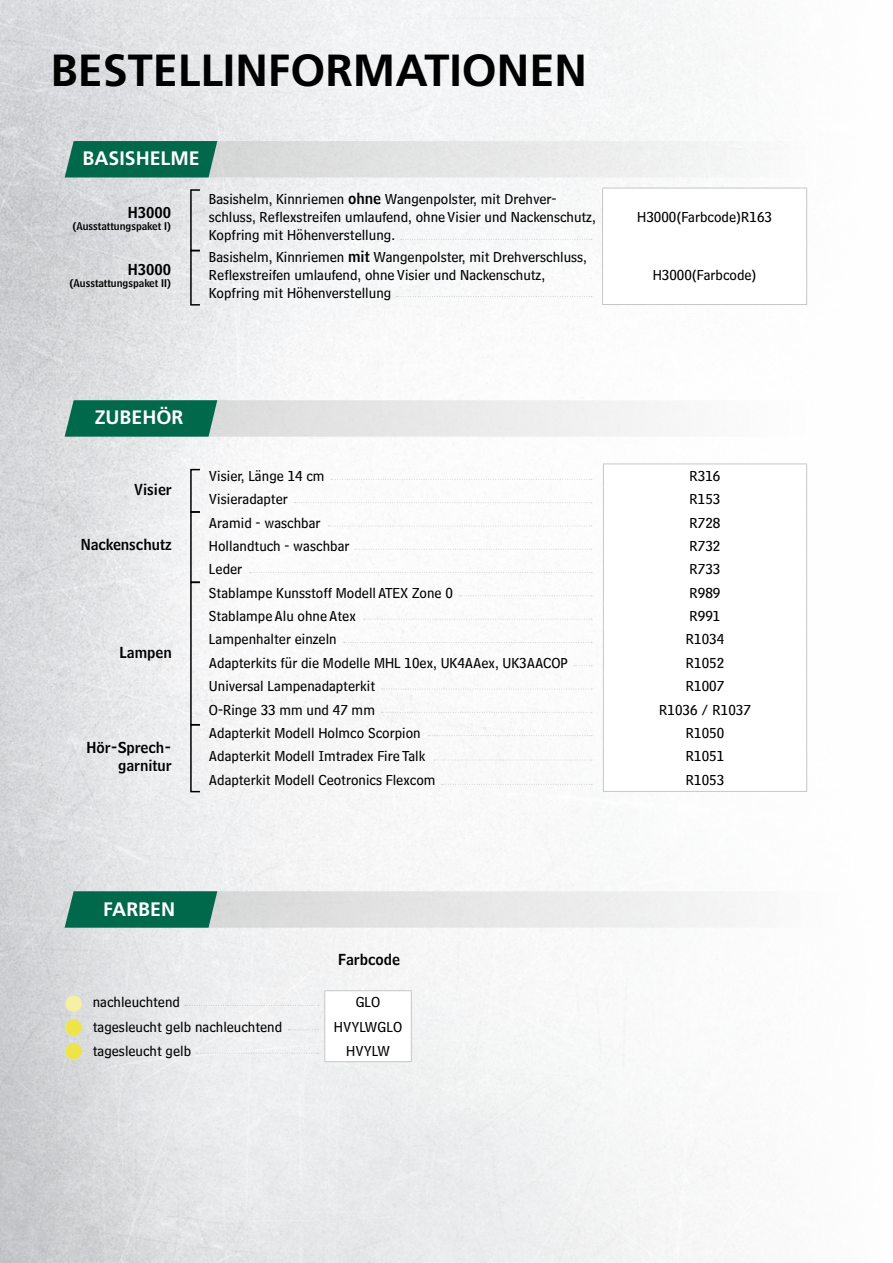
<style>
.page{position:relative;width:893px;height:1263px;background:#fff}
.page>*{position:absolute;margin:0;border:0;box-sizing:border-box;transform-origin:0 0}
.t1{font:700 45px "Frutiger";color:#000}
.t2{font:700 19.5px "Frutiger";color:#fff}
.t3{font:15px/18px "Bell Centennial Std Sub Capt";color:#000}
.t4{font:15px/18px "Bell Centennial Std Name Num";color:#000;text-align:right}
.t5{font:10.5px "Bell Centennial Std Name Num";color:#000}
.s1{font-family:"Bell Centennial Std Name Num"}
</style>
<div class="page">
<img style="left:0;top:0;width:808px;height:1263px">
<svg style="left:604px;top:465px;width:202px;height:326px"></svg>
<svg style="left:603px;top:465px;width:1px;height:326px"></svg>
<svg style="left:806px;top:465px;width:1px;height:326px"></svg>
<hr style="left:603px;top:791px;width:204px;height:1px;background:#c6c6c6">
<hr style="left:603px;top:464px;width:204px;height:1px;background:#c6c6c6">
<div style="left:65px;top:995px;width:17px;height:17px;background:#f5f0a4;border-radius:50%"></div>
<div style="left:65px;top:994px;width:18px;height:19px;border:1px solid #dbdbdb;border-radius:50%"></div>
<div style="left:65px;top:1019px;width:17px;height:17px;background:#ede449;border-radius:50%"></div>
<div style="left:65px;top:1018px;width:18px;height:18px;border:1px solid #dbdbdb;border-radius:50%"></div>
<div style="left:65px;top:1042px;width:17px;height:18px;background:#ede449;border-radius:50%"></div>
<div style="left:65px;top:1042px;width:18px;height:18px;border:1px solid #dbdbdb;border-radius:50%"></div>
<svg style="left:65px;top:141px;width:741px;height:36px"></svg>
<svg style="left:65px;top:400px;width:741px;height:37px"></svg>
<div style="left:190px;top:469px;width:11px;height:44px;border:2px solid #000"></div>
<div style="left:190px;top:511px;width:11px;height:72px;border:2px solid #000"></div>
<div style="left:190px;top:582px;width:11px;height:143px;border:2px solid #000"></div>
<div style="left:190px;top:724px;width:11px;height:68px;border:2px solid #000"></div>
<svg style="left:603px;top:189px;width:203px;height:115px"></svg>
<hr style="left:602px;top:188px;width:1px;height:58px;background:#c6c6c6">
<hr style="left:806px;top:188px;width:1px;height:58px;background:#c6c6c6">
<hr style="left:602px;top:246px;width:1px;height:58px;background:#c6c6c6">
<hr style="left:806px;top:246px;width:1px;height:58px;background:#c6c6c6">
<hr style="left:602px;top:304px;width:205px;height:1px;background:#c6c6c6">
<hr style="left:602px;top:188px;width:205px;height:1px;background:#c6c6c6">
<div style="left:190px;top:189px;width:11px;height:62px;border:2px solid #000"></div>
<div style="left:190px;top:250px;width:11px;height:56px;border:2px solid #000"></div>
<svg style="left:401px;top:239px;width:191px;height:1px"></svg>
<svg style="left:396px;top:296px;width:196px;height:1px"></svg>
<svg style="left:331px;top:479px;width:261px;height:1px"></svg>
<svg style="left:295px;top:502px;width:297px;height:1px"></svg>
<svg style="left:328px;top:525px;width:264px;height:1px"></svg>
<svg style="left:355px;top:549px;width:237px;height:1px"></svg>
<svg style="left:250px;top:572px;width:342px;height:1px"></svg>
<svg style="left:459px;top:595px;width:133px;height:1px"></svg>
<svg style="left:363px;top:618px;width:229px;height:2px"></svg>
<svg style="left:344px;top:642px;width:248px;height:1px"></svg>
<svg style="left:574px;top:665px;width:18px;height:1px"></svg>
<svg style="left:382px;top:688px;width:210px;height:2px"></svg>
<svg style="left:381px;top:712px;width:211px;height:1px"></svg>
<svg style="left:428px;top:735px;width:164px;height:1px"></svg>
<svg style="left:434px;top:759px;width:158px;height:1px"></svg>
<svg style="left:441px;top:784px;width:151px;height:1px"></svg>
<hr style="left:324px;top:990px;width:88px;height:1px;background:#c6c6c6">
<svg style="left:185px;top:991px;width:227px;height:71px"></svg>
<svg style="left:65px;top:891px;width:743px;height:37px"></svg>
<h1 class="t1" style="left:50px;top:44px;width:538px">BESTELLINFORMATIONEN</h1>
<h2 class="t2" style="left:83px;top:147px;width:119px">BASISHELME</h2>
<p class="t4" style="left:128px;top:203px;width:45px">H3000</p>
<p class="t5" style="left:72px;top:220px;width:100px">(Ausstattungspaket I)</p>
<p class="t4" style="left:128px;top:260px;width:45px">H3000</p>
<p class="t5" style="left:70px;top:277px;width:103px">(Ausstattungspaket II)</p>
<p class="t3" style="left:209px;top:190px;width:388px">Basishelm, Kinnriemen <span class="s1">ohne</span> Wangenpolster, mit Drehver&shy;schluss, Reflexstreifen umlaufend, ohne Visier und Nackenschutz,<br>Kopfring mit Höhenverstellung.</p>
<p class="t3" style="left:209px;top:248px;width:380px">Basishelm, Kinnriemen <span class="s1">mit</span> Wangenpolster, mit Drehverschluss,<br>Reflexstreifen umlaufend, ohne Visier und Nackenschutz,<br>Kopfring mit Höhenverstellung</p>
<p class="t3" style="left:637px;top:208px;width:136px">H3000(Farbcode)R163</p>
<p class="t3" style="left:653px;top:266px;width:105px">H3000(Farbcode)</p>
<h2 class="t2" style="left:95px;top:406px;width:90px">ZUBEHÖR</h2>
<p class="t4" style="left:134px;top:480px;width:39px">Visier</p>
<p class="t4" style="left:81px;top:536px;width:93px">Nackenschutz</p>
<p class="t4" style="left:119px;top:643px;width:54px">Lampen</p>
<p class="t4" style="left:86px;top:739px;width:87px">Hör-Sprech&shy;garnitur</p>
<p class="t3" style="left:209px;top:467px;width:117px">Visier, Länge 14 cm</p>
<p class="t3" style="left:690px;top:467px;width:32px">R316</p>
<p class="t3" style="left:209px;top:490px;width:80px">Visieradapter</p>
<p class="t3" style="left:690px;top:490px;width:32px">R153</p>
<p class="t3" style="left:209px;top:513px;width:113px">Aramid - waschbar</p>
<p class="t3" style="left:690px;top:513px;width:32px">R728</p>
<p class="t3" style="left:209px;top:537px;width:142px">Hollandtuch - waschbar</p>
<p class="t3" style="left:690px;top:537px;width:32px">R732</p>
<p class="t3" style="left:209px;top:560px;width:35px">Leder</p>
<p class="t3" style="left:690px;top:560px;width:32px">R733</p>
<p class="t3" style="left:209px;top:583px;width:245px">Stablampe Kunsstoff Modell ATEX Zone 0</p>
<p class="t3" style="left:690px;top:583px;width:32px">R989</p>
<p class="t3" style="left:209px;top:607px;width:148px">Stablampe Alu ohne Atex</p>
<p class="t3" style="left:690px;top:607px;width:32px">R991</p>
<p class="t3" style="left:209px;top:630px;width:129px">Lampenhalter einzeln</p>
<p class="t3" style="left:686px;top:630px;width:40px">R1034</p>
<p class="t3" style="left:209px;top:654px;width:361px">Adapterkits für die Modelle MHL 10ex, UK4AAex, UK3AACOP</p>
<p class="t3" style="left:686px;top:654px;width:40px">R1052</p>
<p class="t3" style="left:209px;top:677px;width:168px">Universal Lampenadapterkit</p>
<p class="t3" style="left:686px;top:677px;width:40px">R1007</p>
<p class="t3" style="left:209px;top:700px;width:168px">O-Ringe 33 mm und 47 mm</p>
<p class="t3" style="left:659px;top:700px;width:93px">R1036 / R1037</p>
<p class="t3" style="left:209px;top:724px;width:213px">Adapterkit Modell Holmco Scorpion</p>
<p class="t3" style="left:686px;top:724px;width:40px">R1050</p>
<p class="t3" style="left:209px;top:747px;width:218px">Adapterkit Modell Imtradex Fire Talk</p>
<p class="t3" style="left:686px;top:747px;width:40px">R1051</p>
<p class="t3" style="left:209px;top:771px;width:228px">Adapterkit Modell Ceotronics Flexcom</p>
<p class="t3" style="left:686px;top:771px;width:40px">R1053</p>
<h2 class="t2" style="left:103px;top:898px;width:73px">FARBEN</h2>
<p class="t4" style="left:338px;top:950px;width:64px">Farbcode</p>
<p class="t3" style="left:93px;top:993px;width:89px">nachleuchtend</p>
<p class="t3" style="left:356px;top:993px;width:26px">GLO</p>
<p class="t3" style="left:93px;top:1018px;width:191px">tagesleucht gelb nachleuchtend</p>
<p class="t3" style="left:334px;top:1018px;width:70px">HVYLWGLO</p>
<p class="t3" style="left:93px;top:1041px;width:100px">tagesleucht gelb</p>
<p class="t3" style="left:346px;top:1041px;width:45px">HVYLW</p>
</div>
